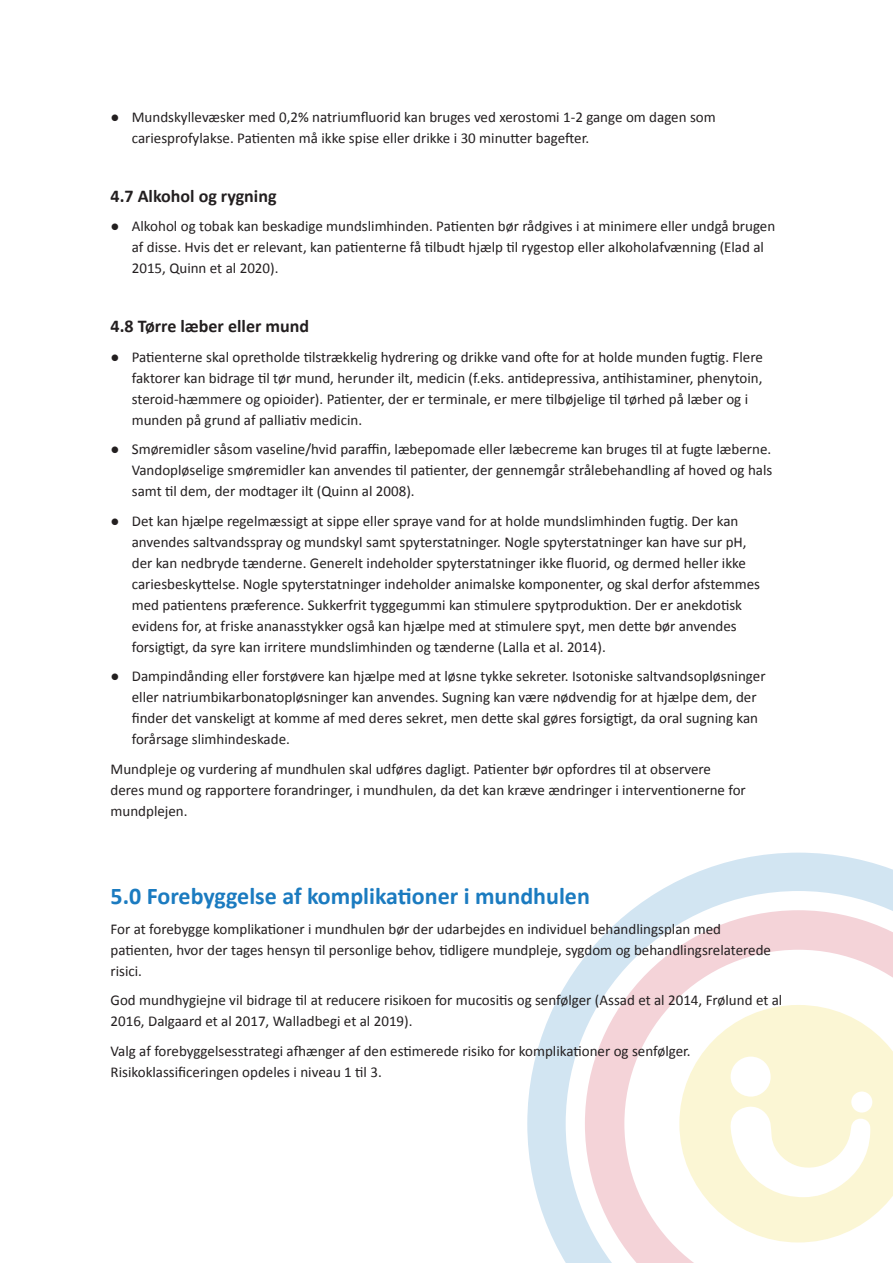
<style>
.page{position:relative;width:893px;height:1263px;background:#fff}
.page>*{position:absolute;margin:0;border:0;box-sizing:border-box;transform-origin:0 0}
.t1{font:700 24px "Calibri";color:#1b7bc0}
.t2{font:700 18px "Calibri";color:#231f20}
.t3{font:15px/21px "Calibri";color:#231f20}
</style>
<div class="page">
<svg style="left:527px;top:853px;width:366px;height:410px"></svg>
<svg style="left:566px;top:891px;width:327px;height:372px"></svg>
<svg style="left:585px;top:910px;width:308px;height:353px;fill:#f4d3d8"></svg>
<svg style="left:624px;top:950px;width:269px;height:313px"></svg>
<svg style="left:679px;top:1005px;width:214px;height:238px;fill:#fbf6d4"></svg>
<p class="t3" style="left:132px;top:106px;width:585px;text-indent:-21px">● Mundskyllevæsker med 0,2% natriumfluorid kan bruges ved xerostomi 1-2 gange om dagen som cariesprofylakse. Patienten må ikke spise eller drikke i 30 minutter bagefter.</p>
<p class="t2" style="left:111px;top:183px;width:168px">4.7 Alkohol og rygning</p>
<p class="t3" style="left:132px;top:215px;width:645px;text-indent:-21px">● Alkohol og tobak kan beskadige mundslimhinden. Patienten bør rådgives i at minimere eller undgå brugen af disse. Hvis det er relevant, kan patienterne få tilbudt hjælp til rygestop eller alkoholafvænning (Elad al<br>2015, Quinn et al 2020).</p>
<p class="t2" style="left:111px;top:314px;width:200px">4.8 Tørre læber eller mund</p>
<p class="t3" style="left:132px;top:346px;width:633px;text-indent:-21px">● Patienterne skal opretholde tilstrækkelig hydrering og drikke vand ofte for at holde munden fugtig. Flere faktorer kan bidrage til tør mund, herunder ilt, medicin (f.eks. antidepressiva, antihistaminer, phenytoin, steroid-hæmmere og opioider). Patienter, der er terminale, er mere tilbøjelige til tørhed på læber og i munden på grund af palliativ medicin.</p>
<p class="t3" style="left:132px;top:438px;width:642px;text-align:justify;text-indent:-21px">● Smøremidler såsom vaseline/hvid paraffin, læbepomade eller læbecreme kan bruges til at fugte læberne.<br>Vandopløselige smøremidler kan anvendes til patienter, der gennemgår strålebehandling af hoved og hals samt til dem, der modtager ilt (Quinn al 2008).</p>
<p class="t3" style="left:132px;top:510px;width:630px;text-indent:-21px">● Det kan hjælpe regelmæssigt at sippe eller spraye vand for at holde mundslimhinden fugtig. Der kan anvendes saltvandsspray og mundskyl samt spyterstatninger. Nogle spyterstatninger kan have sur pH, der kan nedbryde tænderne. Generelt indeholder spyterstatninger ikke fluorid, og dermed heller ikke cariesbeskyttelse. Nogle spyterstatninger indeholder animalske komponenter, og skal derfor afstemmes med patientens præference. Sukkerfrit tyggegummi kan stimulere spytproduktion. Der er anekdotisk evidens for, at friske ananasstykker også kan hjælpe med at stimulere spyt, men dette bør anvendes forsigtigt, da syre kan irritere mundslimhinden og tænderne (Lalla et al. 2014).</p>
<p class="t3" style="left:132px;top:665px;width:635px;text-indent:-21px">● Dampindånding eller forstøvere kan hjælpe med at løsne tykke sekreter. Isotoniske saltvandsopløsninger eller natriumbikarbonatopløsninger kan anvendes. Sugning kan være nødvendig for at hjælpe dem, der finder det vanskeligt at komme af med deres sekret, men dette skal gøres forsigtigt, da oral sugning kan forårsage slimhindeskade.</p>
<p class="t3" style="left:111px;top:758px;width:637px">Mundpleje og vurdering af mundhulen skal udføres dagligt. Patienter bør opfordres til at observere deres mund og rapportere forandringer, i mundhulen, da det kan kræve ændringer i interventionerne for mundplejen.</p>
<h1 class="t1" style="left:111px;top:879px;width:481px">5.0 Forebyggelse af komplikationer i mundhulen</h1>
<p class="t3" style="left:111px;top:918px;width:662px">For at forebygge komplikationer i mundhulen bør der udarbejdes en individuel behandlingsplan med patienten, hvor der tages hensyn til personlige behov, tidligere mundpleje, sygdom og behandlingsrelaterede risici.</p>
<p class="t3" style="left:111px;top:989px;width:673px">God mundhygiejne vil bidrage til at reducere risikoen for mucositis og senfølger (Assad et al 2014, Frølund et al<br>2016, Dalgaard et al 2017, Walladbegi et al 2019).</p>
<p class="t3" style="left:111px;top:1040px;width:582px">Valg af forebyggelsesstrategi afhænger af den estimerede risiko for komplikationer og senfølger.<br>Risikoklassificeringen opdeles i niveau 1 til 3.</p>
</div>
